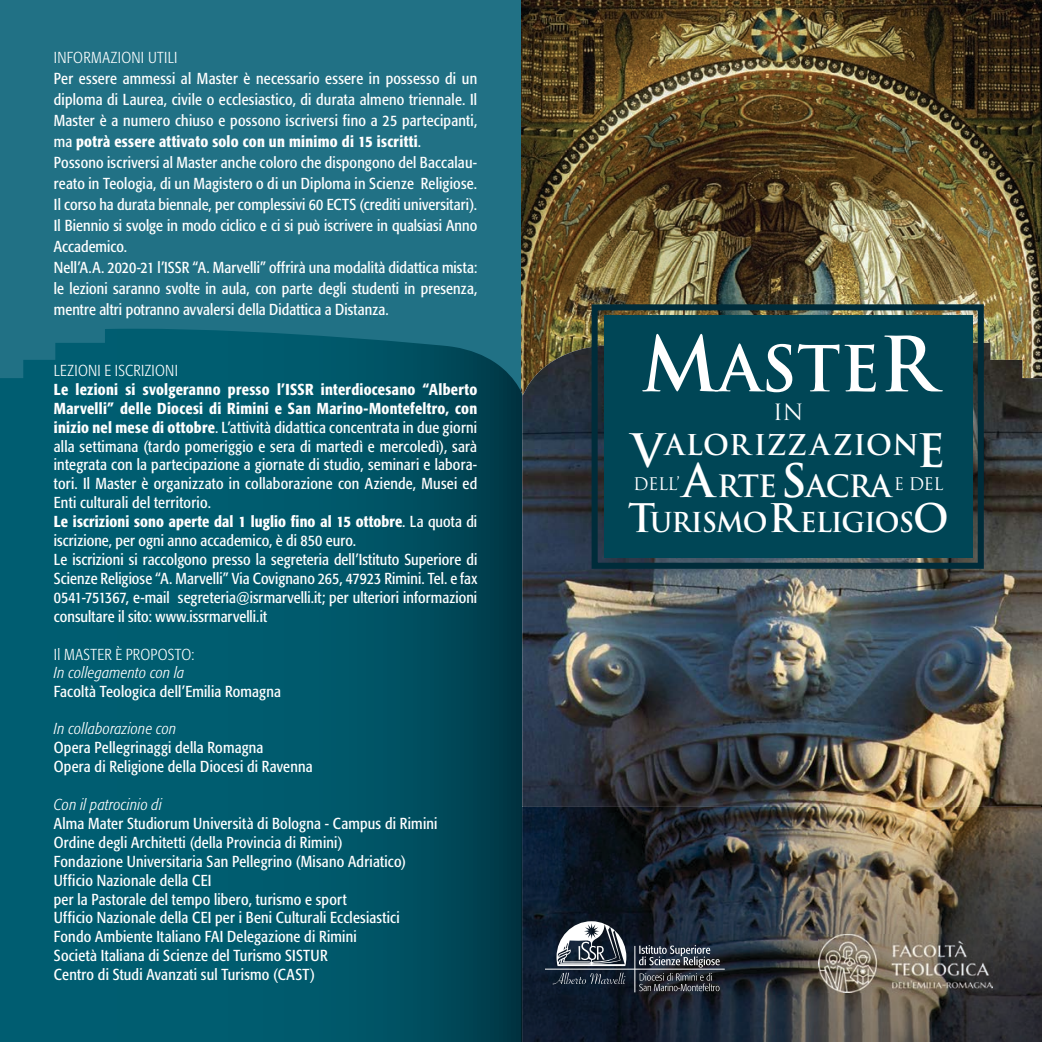
<style>
.page{position:relative;width:1042px;height:1042px;background:#fff}
.page>*{position:absolute;margin:0;border:0;box-sizing:border-box;transform-origin:0 0}
.t1{font:700 61.6px "Trajan";color:#fff}
.t2{font:700 29.93px "Trajan";letter-spacing:-.03em;color:#fff}
.t3{font:700 28px "Trajan";letter-spacing:.02em;color:#fff}
.t4{font:700 26.78px "Trajan";letter-spacing:-.04em;color:#fff}
.t5{font:21.88px "Trajan";color:#fff}
.t6{font:16.97px "Trajan";color:#fff}
.t7{font:condensed 15.75px/18.9px "Formata";letter-spacing:.01em;color:#fff}
.t8{font:italic 300 condensed 15.75px "Formata";letter-spacing:.015em;color:#fff}
.t9{font:300 condensed 15.75px "Formata";letter-spacing:.02em;color:#fff}
.s1{font-weight:500}
.s2{font-size:74.02px}
.s3{font-size:44.98px}
.s4{font-size:38.5px}
</style>
<div class="page">
<img style="left:521px;top:0;width:521px;height:329px">
<div style="left:0;top:0;width:521px;height:1042px;background:#217185"></div>
<svg style="left:0;top:329px;width:521px;height:713px;background:#005668"></svg>
<img style="left:521px;top:329px;width:521px;height:713px">
<div style="left:591px;top:304px;width:393px;height:265px;border:6px solid #002c3a"></div>
<div style="left:604px;top:315px;width:368px;height:242px;background:#004656"></div>
<svg style="left:1041px;top:1025px;width:1px;height:17px"></svg>
<img style="left:1041px;top:807px;width:1px;height:218px">
<svg style="left:639px;top:945px;width:81px;height:22px;background:#525964"></svg>
<hr style="left:545px;top:969px;width:180px;height:1px;background:#fff">
<svg style="left:556px;top:921px;width:70px;height:45px"></svg>
<hr style="left:634px;top:946px;width:1px;height:46px;background:#fff">
<svg style="left:552px;top:972px;width:73px;height:12px"></svg>
<svg style="left:639px;top:973px;width:80px;height:18px"></svg>
<img style="left:819px;top:934px;width:173px;height:58px">
<p class="t9" style="left:54px;top:48px;width:125px">INFORMAZIONI UTILI</p>
<p class="t7" style="left:54px;top:68px;width:425px;line-height:21px">Per essere ammessi al Master è necessario essere in possesso di un diploma di Laurea, civile o ecclesiastico, di durata almeno triennale. Il Master è a numero chiuso e possono iscriversi fino a 25 partecipanti, ma <span class="s1">potrà essere attivato solo con un minimo di 15 iscritti</span>.<br>Possono iscriversi al Master anche coloro che dispongono del Baccalau&shy;reato in Teologia, di un Magistero o di un Diploma in Scienze Religiose.<br>Il corso ha durata biennale, per complessivi 60 ECTS (crediti universitari).<br>Il Biennio si svolge in modo ciclico e ci si può iscrivere in qualsiasi Anno Accademico.<br>Nell’A.A. 2020-21 l’ISSR “A. Marvelli” offrirà una modalità didattica mista: le lezioni saranno svolte in aula, con parte degli studenti in presenza, mentre altri potranno avvalersi della Didattica a Distanza.</p>
<p class="t9" style="left:54px;top:361px;width:126px">LEZIONI E ISCRIZIONI</p>
<p class="t7" style="left:54px;top:380px;width:425px"><span class="s1">Le lezioni si svolgeranno presso l’ISSR interdiocesano “Alberto Marvelli” delle Diocesi di Rimini e San Marino-Montefeltro, con inizio nel mese di ottobre</span>. L’attività didattica concentrata in due giorni alla settimana (tardo pomeriggio e sera di martedì e mercoledì), sarà integrata con la partecipazione a giornate di studio, seminari e labora&shy;tori. Il Master è organizzato in collaborazione con Aziende, Musei ed Enti culturali del territorio.<br><span class="s1">Le iscrizioni sono aperte dal 1 luglio fino al 15 ottobre</span>. La quota di iscrizione, per ogni anno accademico, è di 850 euro.<br>Le iscrizioni si raccolgono presso la segreteria dell’Istituto Superiore di Scienze Religiose “A. Marvelli” Via Covignano 265, 47923 Rimini. Tel. e fax 0541-751367, e-mail segreteria@isrmarvelli.it; per ulteriori informazioni consultare il sito: www.issrmarvelli.it</p>
<p class="t9" style="left:54px;top:645px;width:142px">Il MASTER È PROPOSTO:</p>
<p class="t8" style="left:54px;top:664px;width:132px">In collegamento con la</p>
<p class="t7" style="left:54px;top:682px;width:229px">Facoltà Teologica dell’Emilia Romagna</p>
<p class="t8" style="left:54px;top:719px;width:124px">In collaborazione con</p>
<p class="t7" style="left:54px;top:738px;width:260px">Opera Pellegrinaggi della Romagna<br>Opera di Religione della Diocesi di Ravenna</p>
<p class="t8" style="left:54px;top:795px;width:110px">Con il patrocinio di</p>
<p class="t7" style="left:54px;top:814px;width:385px">Alma Mater Studiorum Università di Bologna - Campus di Rimini Ordine degli Architetti (della Provincia di Rimini)<br>Fondazione Universitaria San Pellegrino (Misano Adriatico)<br>Ufficio Nazionale della CEI<br>per la Pastorale del tempo libero, turismo e sport<br>Ufficio Nazionale della CEI per i Beni Culturali Ecclesiastici Fondo Ambiente Italiano FAI Delegazione di Rimini<br>Società Italiana di Scienze del Turismo SISTUR<br>Centro di Studi Avanzati sul Turismo (CAST)</p>
<h1 class="t1" style="left:641px;top:330px;width:296px"><span class="s2">M</span>ASTE<span class="s2">R</span></h1>
<h3 class="t5" style="left:773px;top:399px;width:32px">in</h3>
<h3 class="t3" style="left:631px;top:427px;width:315px"><span class="s3">V</span>ALORIZZAZION<span class="s3">E</span></h3>
<p class="t6" style="left:633px;top:473px;width:48px">DELL’</p>
<h2 class="t2" style="left:683px;top:468px;width:262px"><span class="s3">A</span>RTE <span class="s3">S</span>ACRA <sup>E</sup> <sup>del</sup></h2>
<h3 class="t4" style="left:628px;top:505px;width:322px"><span class="s4">T</span>URISMO<span class="s4">R</span>ELIGIOS<span class="s4">O</span></h3>
</div>
